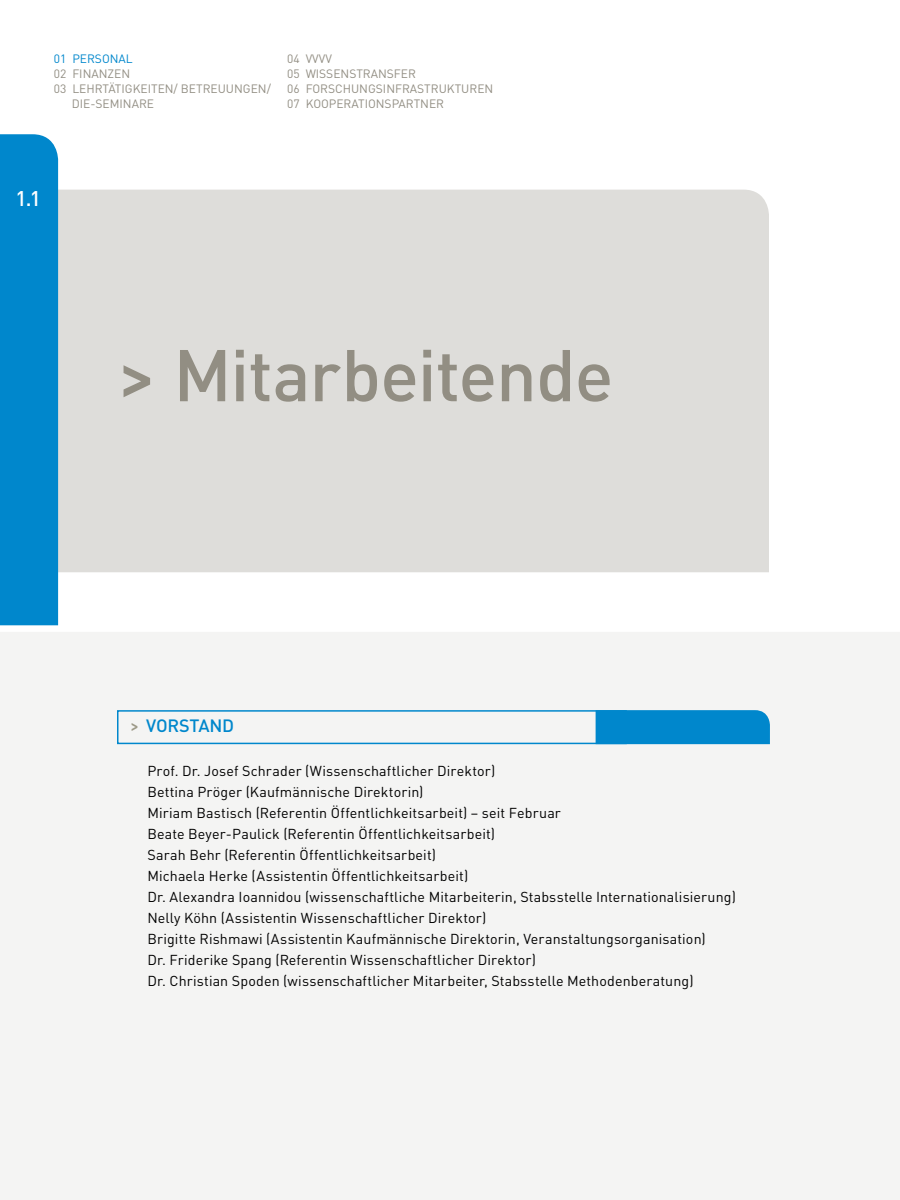
<style>
.page{position:relative;width:900px;height:1200px;background:#fff}
.page>*{position:absolute;margin:0;border:0;box-sizing:border-box;transform-origin:0 0}
.t1{font:500 72px "DIN Pro";letter-spacing:-.015em;color:#928e83}
.t2{font:500 21px "DIN Pro";color:#fff}
.t3{font:500 17.7px "DIN Pro";letter-spacing:-.01em;color:#0087cc}
.t4{font:14.25px/21px "DIN Pro";letter-spacing:.01em;color:#000}
.t5{font:12px/15px "DIN Pro";color:#928e83}
.t6{font:12px "DIN Pro";color:#0087cc}
.s1{font-size:18px;color:#9d9a88}
</style>
<div class="page">
<div style="left:58px;top:190px;width:711px;height:382px;background:#deddda"></div>
<div style="left:0;top:134px;width:58px;height:491px;background:#0087cc"></div>
<div style="left:0;top:632px;width:900px;height:568px;background:#f4f4f3"></div>
<div style="left:596px;top:710px;width:174px;height:34px;background:#0087cc"></div>
<div style="left:117px;top:710px;width:510px;height:34px;border:2px solid #0087cc"></div>
<p class="t6" style="left:54px;top:49px;width:80px">01 PERSONAL</p>
<p class="t5" style="left:54px;top:65px;width:78px">02 FINANZEN</p>
<p class="t5" style="left:54px;top:80px;width:219px">03 LEHRTÄTIGKEITEN/ BETREUUNGEN/</p>
<p class="t5" style="left:72px;top:95px;width:84px">DIE-SEMINARE</p>
<p class="t5" style="left:287px;top:50px;width:208px">04 VVVV<br>05 WISSENSTRANSFER<br>06 FORSCHUNGSINFRASTRUKTUREN<br>07 KOOPERATIONSPARTNER</p>
<h2 class="t2" style="left:16px;top:181px;width:27px">1.1</h2>
<h1 class="t1" style="left:118px;top:317px;width:497px">&gt; Mitarbeitende</h1>
<p class="t3" style="left:130px;top:712px;width:105px"><span class="s1">&gt;</span> VORSTAND</p>
<p class="t4" style="left:147px;top:759px;width:590px">Prof. Dr. Josef Schrader (Wissenschaftlicher Direktor)<br>Bettina Pröger (Kaufmännische Direktorin)<br>Miriam Bastisch (Referentin Öffentlichkeitsarbeit) – seit Februar<br>Beate Beyer-Paulick (Referentin Öffentlichkeitsarbeit)<br>Sarah Behr (Referentin Öffentlichkeitsarbeit)<br>Michaela Herke (Assistentin Öffentlichkeitsarbeit)<br>Dr. Alexandra Ioannidou (wissenschaftliche Mitarbeiterin, Stabsstelle Internationalisierung)<br>Nelly Köhn (Assistentin Wissenschaftlicher Direktor)<br>Brigitte Rishmawi (Assistentin Kaufmännische Direktorin, Veranstaltungsorganisation)<br>Dr. Friderike Spang (Referentin Wissenschaftlicher Direktor)<br>Dr. Christian Spoden (wissenschaftlicher Mitarbeiter, Stabsstelle Methodenberatung)</p>
</div>
